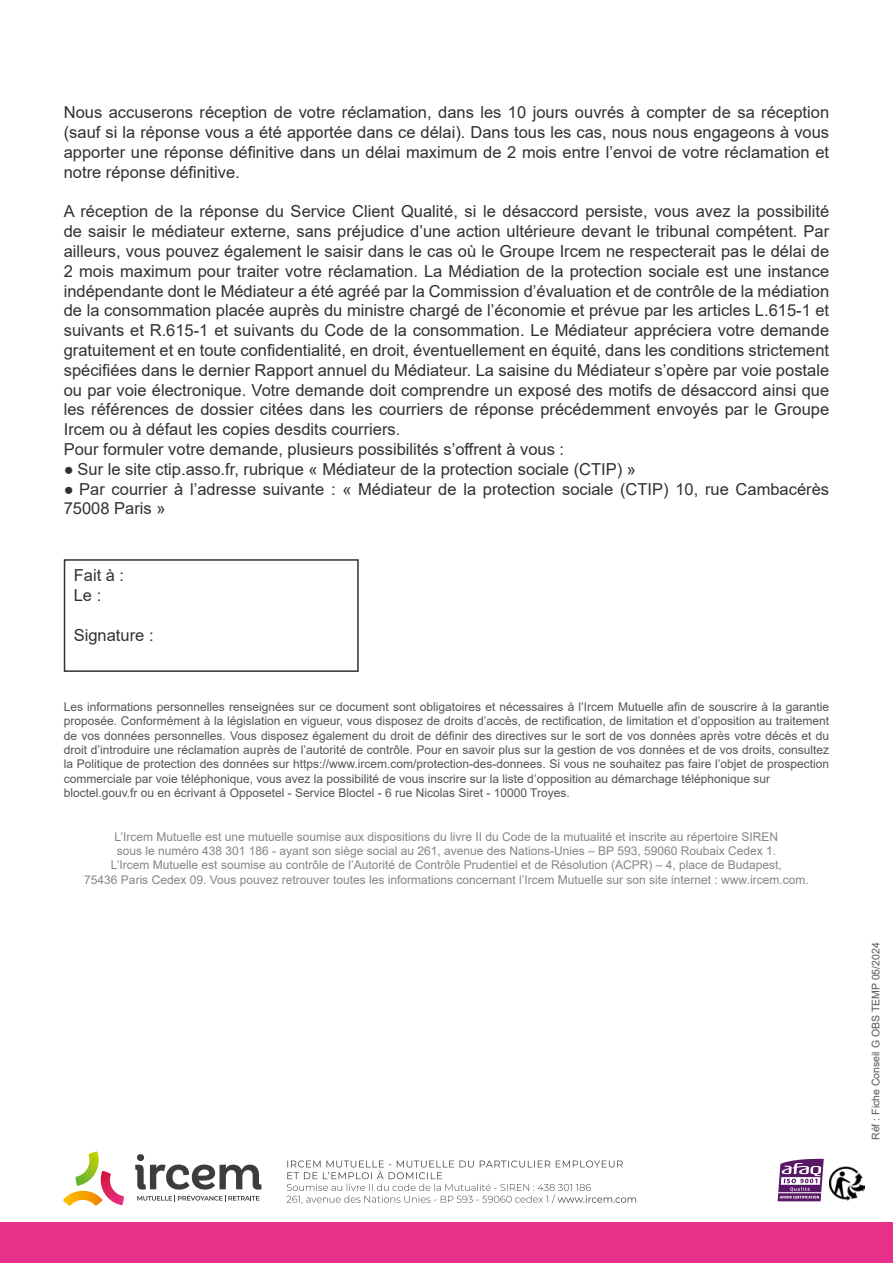
<style>
.page{position:relative;width:893px;height:1263px;background:#fff}
.page>*{position:absolute;margin:0;border:0;box-sizing:border-box;transform-origin:0 0}
.t1{font:16.5px/19.8px "Arial";color:#313132}
.t2{font:12px/14.4px "Arial";color:#565353}
.t3{font:12px/14.4px "Arial";color:#888485;text-align:center}
.t4{font:10.5px "Arial";color:#595656}
.s1{font-family:"Arial Narrow"}
</style>
<div class="page">
<div style="left:0;top:1222px;width:893px;height:41px;background:#e8308a"></div>
<div style="left:64px;top:559px;width:295px;height:113px;border:2px solid #313132"></div>
<img style="left:829px;top:1166px;width:35px;height:35px">
<div style="left:137px;top:1154px;width:7px;height:7px;background:#3c3c3b;border-radius:50%"></div>
<svg style="left:135px;top:1164px;width:127px;height:25px"></svg>
<svg style="left:137px;top:1195px;width:122px;height:6px"></svg>
<svg style="left:63px;top:1151px;width:61px;height:55px"></svg>
<svg style="left:286px;top:1160px;width:350px;height:44px"></svg>
<svg style="left:778px;top:1158px;width:46px;height:43px"></svg>
<hr style="left:778px;top:1192px;width:43px;height:1px;background:#fff">
<p class="t1" style="left:64px;top:103px;width:767px;text-align:justify">Nous accuserons réception de votre réclamation, dans les 10 jours ouvrés à compter de sa réception (sauf si la réponse vous a été apportée dans ce délai). Dans tous les cas, nous nous engageons à vous apporter une réponse définitive dans un délai maximum de 2 mois entre l’envoi de votre réclamation et notre réponse définitive.</p>
<p class="t1" style="left:64px;top:202px;width:767px">A réception de la réponse du Service Client Qualité, si le désaccord persiste, vous avez la possibilité de saisir le médiateur externe, sans préjudice d’une action ultérieure devant le tribunal compétent. Par ailleurs, vous pouvez également le saisir dans le cas où le Groupe Ircem ne respecterait pas le délai de 2 mois maximum pour traiter votre réclamation. La Médiation de la protection sociale est une instance indépendante dont le Médiateur a été agréé par la Commission d’évaluation et de contrôle de la médiation de la consommation placée auprès du ministre chargé de l’économie et prévue par les articles L.615-1 et suivants et R.615-1 et suivants du Code de la consommation. Le Médiateur appréciera votre demande gratuitement et en toute confidentialité, en droit, éventuellement en équité, dans les conditions strictement spécifiées dans le dernier Rapport annuel du Médiateur. La saisine du Médiateur s’opère par voie postale ou par voie électronique. Votre demande doit comprendre un exposé des motifs de désaccord ainsi que les références de dossier citées dans les courriers de réponse précédemment envoyés par le Groupe Ircem ou à défaut les copies desdits courriers.<br>Pour formuler votre demande, plusieurs possibilités s’offrent à vous :</p>
<p class="t1" style="left:64px;top:459px;width:574px"><span class="s1">●</span> Sur le site ctip.asso.fr, rubrique « Médiateur de la protection sociale (CTIP) »</p>
<p class="t1" style="left:64px;top:479px;width:767px"><span class="s1">●</span> Par courrier à l’adresse suivante : « Médiateur de la protection sociale (CTIP) 10, rue Cambacérès<br>75008 Paris »</p>
<p class="t1" style="left:74px;top:565px;width:52px">Fait à :<br>Le :</p>
<p class="t1" style="left:74px;top:625px;width:81px">Signature :</p>
<p class="t2" style="left:64px;top:699px;width:767px">Les informations personnelles renseignées sur ce document sont obligatoires et nécessaires à l’Ircem Mutuelle afin de souscrire à la garantie proposée. Conformément à la législation en vigueur, vous disposez de droits d’accès, de rectification, de limitation et d’opposition au traitement de vos données personnelles. Vous disposez également du droit de définir des directives sur le sort de vos données après votre décès et du droit d’introduire une réclamation auprès de l’autorité de contrôle. Pour en savoir plus sur la gestion de vos données et de vos droits, consultez la Politique de protection des données sur https://www.ircem.com/protection-des-donnees. Si vous ne souhaitez pas faire l’objet de prospection commerciale par voie téléphonique, vous avez la possibilité de vous inscrire sur la liste d’opposition au démarchage téléphonique sur bloctel.gouv.fr ou en écrivant à Opposetel - Service Bloctel - 6 rue Nicolas Siret - 10000 Troyes.</p>
<p class="t3" style="left:84px;top:829px;width:726px">L’Ircem Mutuelle est une mutuelle soumise aux dispositions du livre II du Code de la mutualité et inscrite au répertoire SIREN<br>sous le numéro 438 301 186 - ayant son siège social au 261, avenue des Nations-Unies – BP 593, 59060 Roubaix Cedex 1.<br>L’Ircem Mutuelle est soumise au contrôle de l’Autorité de Contrôle Prudentiel et de Résolution (ACPR) – 4, place de Budapest,<br>75436 Paris Cedex 09. Vous pouvez retrouver toutes les informations concernant l’Ircem Mutuelle sur son site internet : www.ircem.com.</p>
<p class="t4" style="left:868px;top:1140px;width:199px;rotate:-90deg">Réf : Fiche Conseil G OBS TEMP 05/2024</p>
</div>
